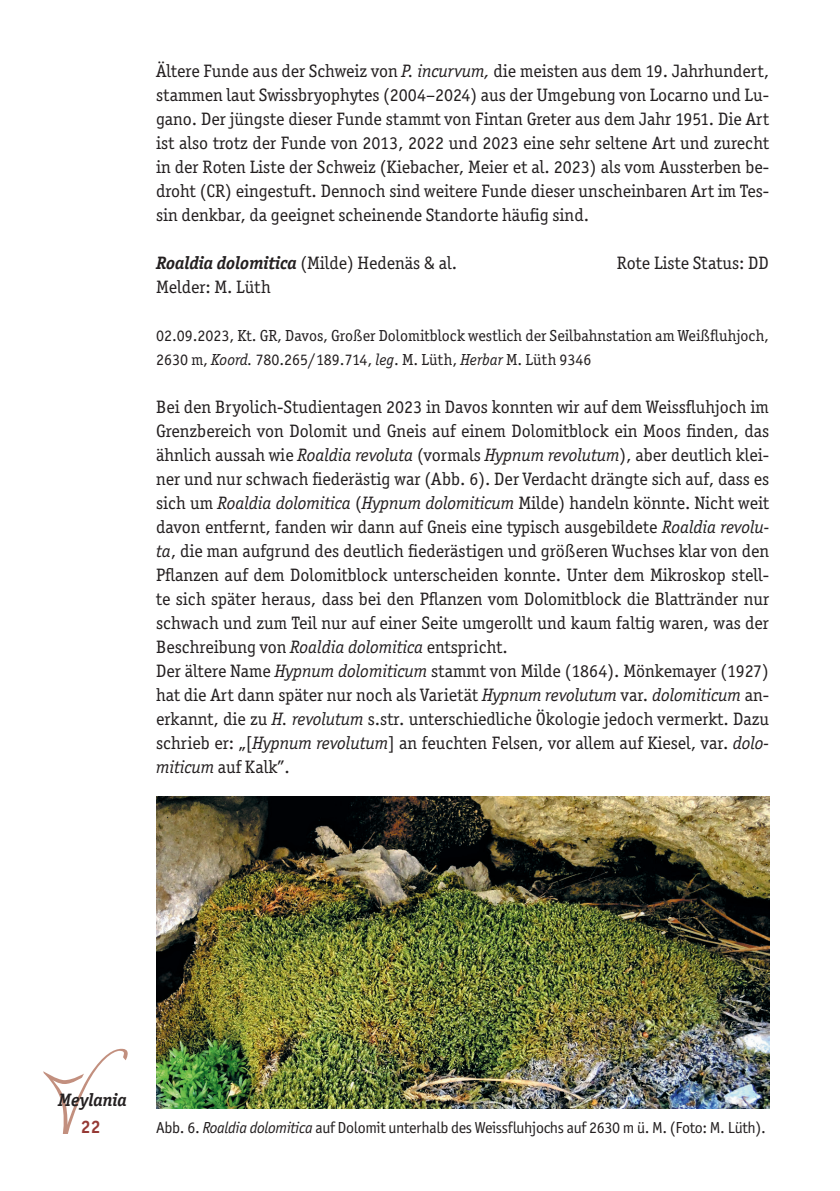
<style>
.page{position:relative;width:840px;height:1191px;background:#fff}
.page>*{position:absolute;margin:0;border:0;box-sizing:border-box;transform-origin:0 0}
.t1{font:18px/24px "Officina Ser ITC Std";color:#231f20;text-align:justify}
.t2{font:italic 700 18px "Officina Ser ITC Std";color:#231f20}
.t3{font:700 18px "Officina Ser ITC Std";color:#963a35}
.t4{font:16px/24px "Officina Ser ITC Std";color:#231f20}
.t5{font:16px "Officina Sans ITC Std";letter-spacing:-.02em;color:#231f20}
.s1{font-style:italic}
.s2{font-weight:700;font-style:italic}
</style>
<div class="page">
<svg style="left:43px;top:1048px;width:85px;height:85px"></svg>
<img style="left:156px;top:797px;width:612px;height:311px">
<p class="t1" style="left:156px;top:58px;width:614px">Ältere Funde aus der Schweiz von <span class="s1">P. incurvum,</span> die meisten aus dem 19. Jahrhundert, stammen laut Swissbryophytes (2004–2024) aus der Umgebung von Locarno und Lu&shy;gano. Der jüngste dieser Funde stammt von Fintan Greter aus dem Jahr 1951. Die Art ist also trotz der Funde von 2013, 2022 und 2023 eine sehr seltene Art und zurecht in der Roten Liste der Schweiz (Kiebacher, Meier et al. 2023) als vom Aussterben be&shy;droht (CR) eingestuft. Dennoch sind weitere Funde dieser unscheinbaren Art im Tes&shy;sin denkbar, da geeignet scheinende Standorte häufig sind.</p>
<p class="t1" style="left:156px;top:250px;width:302px"><span class="s2">Roaldia dolomitica</span> (Milde) Hedenäs &amp; al.</p>
<p class="t1" style="left:616px;top:250px;width:153px">Rote Liste Status: DD</p>
<p class="t1" style="left:156px;top:274px;width:116px">Melder: M. Lüth</p>
<p class="t4" style="left:156px;top:323px;width:614px">02.09.2023, Kt. GR, Davos, Großer Dolomitblock westlich der Seilbahnstation am Weißfluhjoch,<br>2630 m, <span class="s1">Koord.</span> 780.265/189.714, <span class="s1">leg</span>. M. Lüth, <span class="s1">Herbar</span> M. Lüth 9346</p>
<p class="t1" style="left:156px;top:394px;width:614px;text-align:left">Bei den Bryolich-Studientagen 2023 in Davos konnten wir auf dem Weissfluhjoch im Grenzbereich von Dolomit und Gneis auf einem Dolomitblock ein Moos finden, das ähnlich aussah wie <span class="s1">Roaldia revoluta</span> (vormals <span class="s1">Hypnum revolutum</span>), aber deutlich klei&shy;ner und nur schwach fiederästig war (Abb. 6). Der Verdacht drängte sich auf, dass es sich um <span class="s1">Roaldia dolomitica</span> (<span class="s1">Hypnum dolomiticum</span> Milde) handeln könnte. Nicht weit davon entfernt, fanden wir dann auf Gneis eine typisch ausgebildete <span class="s1">Roaldia revolu&shy;ta</span>, die man aufgrund des deutlich fiederästigen und größeren Wuchses klar von den Pflanzen auf dem Dolomitblock unterscheiden konnte. Unter dem Mikroskop stell&shy;te sich später heraus, dass bei den Pflanzen vom Dolomitblock die Blattränder nur schwach und zum Teil nur auf einer Seite umgerollt und kaum faltig waren, was der Beschreibung von <span class="s1">Roaldia dolomitica</span> entspricht.<br>Der ältere Name <span class="s1">Hypnum dolomiticum</span> stammt von Milde (1864). Mönkemayer (1927) hat die Art dann später nur noch als Varietät <span class="s1">Hypnum revolutum</span> var. <span class="s1">dolomiticum</span> an&shy;erkannt, die zu <span class="s1">H. revolutum</span> s.str. unterschiedliche Ökologie jedoch vermerkt. Dazu schrieb er: „[<span class="s1">Hypnum revolutum</span>] an feuchten Felsen, vor allem auf Kiesel, var. <span class="s1">dolo&shy;miticum</span> auf Kalk”.</p>
<p class="t2" style="left:58px;top:1089px;width:70px">Meylania</p>
<p class="t3" style="left:81px;top:1115px;width:21px">22</p>
<p class="t5" style="left:156px;top:1118px;width:611px">Abb. 6. <span class="s1">Roaldia dolomitica</span> auf Dolomit unterhalb des Weissfluhjochs auf 2630 m ü. M. (Foto: M. Lüth).</p>
</div>
